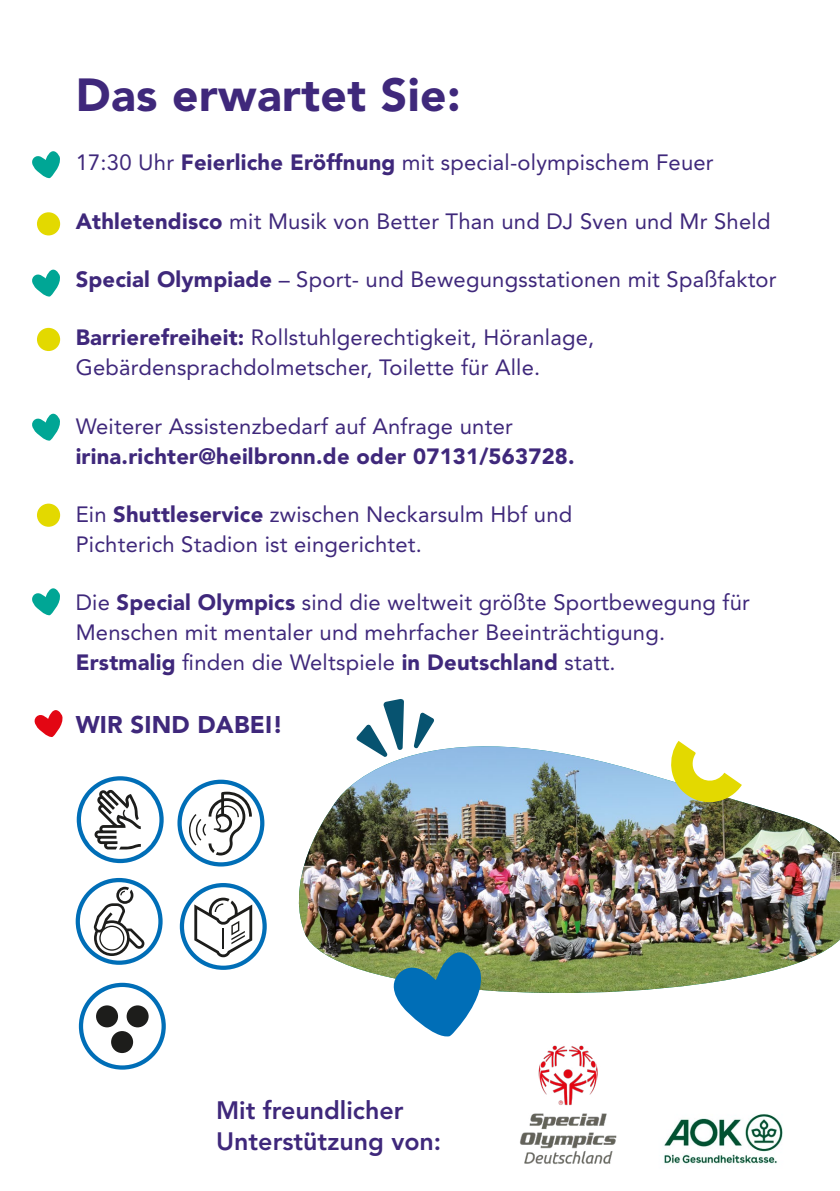
<style>
.page{position:relative;width:840px;height:1191px;background:#fff}
.page>*{position:absolute;margin:0;border:0;box-sizing:border-box;transform-origin:0 0}
.NormalParagraphStyle_4{font:900 46px "Avenir LT Std";letter-spacing:.01em;color:#3f287b}
.NormalParagraphStyle_6{font:800 25px/31px "Avenir LT Std";color:#3f287b}
.t1{font:900 24px "Avenir LT Std";letter-spacing:.01em;color:#3f287b}
.t2{font:22px/30px "Avenir LT Std";letter-spacing:.01em;color:#3f287b}
.t3{font:900 22px/30px "Avenir LT Std";letter-spacing:.01em;color:#3f287b}
.s1{font-weight:900}
.s2{font-weight:400}
</style>
<div class="page">
<img style="left:298px;top:746px;width:541px;height:247px">
<svg style="left:666px;top:741px;width:75px;height:66px"></svg>
<svg style="left:32px;top:151px;width:28px;height:28px"></svg>
<svg style="left:32px;top:269px;width:28px;height:28px"></svg>
<svg style="left:32px;top:413px;width:28px;height:28px"></svg>
<svg style="left:32px;top:588px;width:28px;height:28px"></svg>
<svg style="left:34px;top:710px;width:29px;height:27px"></svg>
<div style="left:37px;top:212px;width:23px;height:23px;background:#e3d900;border-radius:50%"></div>
<div style="left:37px;top:328px;width:23px;height:23px;background:#e3d900;border-radius:50%"></div>
<div style="left:37px;top:503px;width:23px;height:24px;background:#e3d900;border-radius:50%"></div>
<svg style="left:383px;top:951px;width:104px;height:86px"></svg>
<svg style="left:413px;top:712px;width:21px;height:37px"></svg>
<svg style="left:356px;top:699px;width:48px;height:58px"></svg>
<img style="left:520px;top:1045px;width:97px;height:119px">
<img style="left:664px;top:1114px;width:119px;height:50px">
<svg style="left:179px;top:781px;width:83px;height:83px"></svg>
<div style="left:177px;top:779px;width:87px;height:87px;border:4px solid #006eb7;border-radius:50%"></div>
<svg style="left:187px;top:791px;width:65px;height:64px"></svg>
<svg style="left:78px;top:880px;width:82px;height:82px"></svg>
<div style="left:76px;top:878px;width:86px;height:86px;border:4px solid #006eb7;border-radius:50%"></div>
<svg style="left:94px;top:886px;width:50px;height:70px"></svg>
<svg style="left:182px;top:885px;width:82px;height:82px"></svg>
<div style="left:180px;top:883px;width:86px;height:87px;border:4px solid #006eb7;border-radius:50%"></div>
<svg style="left:194px;top:897px;width:58px;height:60px"></svg>
<div style="left:79px;top:982px;width:87px;height:87px;border:4px solid #006eb7;border-radius:50%"></div>
<div style="left:96px;top:1005px;width:22px;height:22px;background:#1d1d1b;border-radius:50%"></div>
<div style="left:126px;top:1005px;width:22px;height:22px;background:#1d1d1b;border-radius:50%"></div>
<div style="left:111px;top:1031px;width:22px;height:22px;background:#1d1d1b;border-radius:50%"></div>
<svg style="left:77px;top:776px;width:86px;height:87px"></svg>
<h1 class="NormalParagraphStyle_4" style="left:76px;top:67px;width:386px">Das erwartet Sie:</h1>
<p class="t2" style="left:76px;top:148px;width:639px">17:30 Uhr <span class="s1">Feierliche Eröffnung</span> mit special-olympischem Feuer</p>
<p class="t2" style="left:76px;top:206px;width:696px"><span class="s1">Athletendisco</span> mit Musik von Better Than und DJ Sven und Mr Sheld</p>
<p class="t2" style="left:76px;top:264px;width:702px"><span class="s1">Special Olympiade</span> – Sport- und Bewegungsstationen mit Spaßfaktor</p>
<p class="t2" style="left:76px;top:323px;width:520px"><span class="s1">Barrierefreiheit:</span> Rollstuhlgerechtigkeit, Höranlage,<br>Gebärdensprachdolmetscher, Toilette für Alle.</p>
<p class="t3" style="left:76px;top:411px;width:500px"><span class="s2">Weiterer Assistenzbedarf auf Anfrage unter </span>irina.richter@heilbronn.de oder 07131/563728.</p>
<p class="t2" style="left:76px;top:499px;width:498px">Ein <span class="s1">Shuttleservice</span> zwischen Neckarsulm Hbf und<br>Pichterich Stadion ist eingerichtet.</p>
<p class="t2" style="left:76px;top:588px;width:675px">Die <span class="s1">Special Olympics</span> sind die weltweit größte Sportbewegung für<br>Menschen mit mentaler und mehrfacher Beeinträchtigung.<br><span class="s1">Erstmalig</span> finden die Weltspiele <span class="s1">in Deutschland</span> statt.</p>
<p class="t1" style="left:76px;top:710px;width:209px">WIR SIND DABEI!</p>
<h1 class="NormalParagraphStyle_6" style="left:216px;top:1095px;width:226px">Mit freundlicher<br>Unterstützung von:</h1>
</div>
